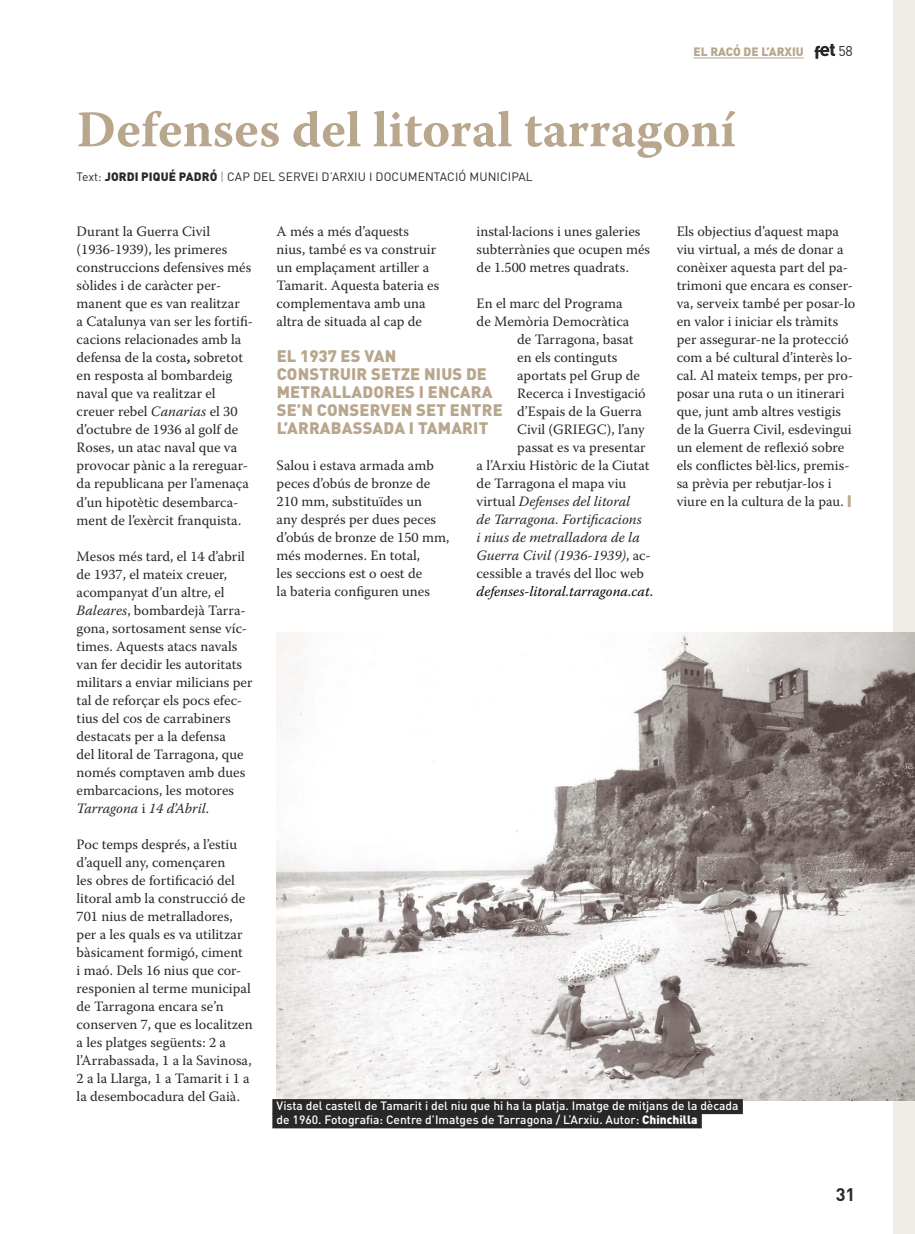
<style>
.page{position:relative;width:915px;height:1234px;background:#fff}
.page>*{position:absolute;margin:0;border:0;box-sizing:border-box;transform-origin:0 0}
.t1{font:700 51px "Warnock Pro";color:#b8a68d}
.t2{font:700 18px "DIN Pro";color:#282827}
.t3{font:900 16.5px/18px "DIN Pro";letter-spacing:.01em;color:#b8a68d}
.t4{font:14.25px/18px "Warnock Pro";color:#282827}
.t5{font:italic 14.25px "Warnock Pro";color:#282827}
.t6{font:italic 14.25px "Warnock Pro";color:#000}
.t7{font:14.1px "DIN Pro";color:#282827}
.t8{font:500 12px/14.2px "DIN Pro";color:#fff}
.t9{font:12px "DIN Pro";letter-spacing:.01em;color:#282827}
.t10{font:900 12px "DIN Pro";color:#b8a68d}
.s1{font-weight:900}
.s2{font-weight:500;color:#b8a68d}
.s3{font-weight:700}
.s4{font-style:italic}
.s5{font-style:normal}
.s6{font-family:"DIN Pro";font-weight:900;font-size:16.5px;color:#bbaa92}
</style>
<div class="page">
<svg style="left:814px;top:44px;width:20px;height:15px"></svg>
<hr style="left:0;top:0;width:1px;height:1233px;background:#fdf9f1">
<hr style="left:693px;top:58px;width:110px;height:1px;background:#b8a68d">
<div style="left:893px;top:0;width:21px;height:1233px;background:#f0ece6"></div>
<img style="left:276px;top:632px;width:638px;height:468px">
<div style="left:272px;top:1098px;width:470px;height:15px;background:#282827"></div>
<div style="left:272px;top:1113px;width:429px;height:15px;background:#282827"></div>
<p class="t10" style="left:693px;top:44px;width:112px">EL RACÓ DE L’ARXIU</p>
<h1 class="t1" style="left:77px;top:99px;width:660px">Defenses del litoral tarragoní</h1>
<p class="t9" style="left:77px;top:168px;width:457px">Text: <span class="s1">JORDI PIQUÉ PADRÓ</span> <span class="s2">|</span> CAP DEL SERVEI D’ARXIU I DOCUMENTACIÓ MUNICIPAL</p>
<p class="t7" style="left:838px;top:41px;width:16px">58</p>
<p class="t4" style="left:77px;top:222px;width:178px">Durant la Guerra Civil (1936-1939), les primeres construccions defensives més sòlides i de caràcter per&shy;manent que es van realitzar<br>a Catalunya van ser les fortifi&shy;cacions relacionades amb la defensa de la costa<span class="s3">,</span> sobretot en resposta al bombardeig naval que va realitzar el creuer rebel <span class="s4">Canarias</span> el 30 d’octubre de 1936 al golf de<br>Roses, un atac naval que va provocar pànic a la rereguar&shy;da republicana per l’amenaça d’un hipotètic desembarca&shy;ment de l’exèrcit franquista.</p>
<p class="t4" style="left:77px;top:546px;width:177px">Mesos més tard, el 14 d’abril de 1937, el mateix creuer, acompanyat d’un altre, el<br><span class="s4">Baleares</span>, bombardejà Tarra&shy;gona, sortosament sense víc&shy;times. Aquests atacs navals van fer decidir les autoritats militars a enviar milicians per tal de reforçar els pocs efec&shy;tius del cos de carrabiners destacats per a la defensa<br>del litoral de Tarragona, que només comptaven amb dues embarcacions, les motores<br><span class="s4">Tarragona</span> i <span class="s4">14 d’Abril</span>.</p>
<p class="t4" style="left:77px;top:834px;width:177px">Poc temps després, a l’estiu d’aquell any, començaren<br>les obres de fortificació del litoral amb la construcció de<br>701 nius de metralladores, per a les quals es va utilitzar bàsicament formigó, ciment<br>i maó. Dels 16 nius que cor&shy;responien al terme municipal de Tarragona encara se’n conserven 7, que es localitzen a les platges següents: 2 a l’Arrabassada, 1 a la Savinosa,<br>2 a la Llarga, 1 a Tamarit i 1 a la desembocadura del Gaià.</p>
<p class="t4" style="left:476px;top:222px;width:175px">instal·lacions i unes galeries subterrànies que ocupen més de 1.500 metres quadrats.</p>
<p class="t4" style="left:476px;top:294px;width:147px">En el marc del Programa</p>
<p class="t4" style="left:476px;top:312px;width:154px">de Memòria Democràtica</p>
<p class="t4" style="left:517px;top:330px;width:118px">de Tarragona, basat</p>
<p class="t4" style="left:517px;top:348px;width:102px">en els continguts</p>
<p class="t4" style="left:517px;top:366px;width:124px">aportats pel Grup de</p>
<p class="t4" style="left:517px;top:384px;width:130px">Recerca i Investigació</p>
<p class="t4" style="left:517px;top:402px;width:126px">d’Espais de la Guerra</p>
<p class="t4" style="left:517px;top:420px;width:129px">Civil (GRIEGC), l’any</p>
<p class="t4" style="left:517px;top:438px;width:130px">passat es va presentar</p>
<p class="t4" style="left:476px;top:456px;width:174px">a l’Arxiu Històric de la Ciutat</p>
<p class="t4" style="left:476px;top:474px;width:151px">de Tarragona el mapa viu</p>
<p class="t5" style="left:476px;top:493px;width:155px"><span class="s5">virtual</span> Defenses del litoral</p>
<p class="t5" style="left:476px;top:511px;width:167px">de Tarragona. Fortificacions</p>
<p class="t5" style="left:476px;top:529px;width:165px">i nius de metralladora de la</p>
<p class="t5" style="left:476px;top:547px;width:175px">Guerra Civil (1936-1939)<span class="s5">, ac-</span></p>
<p class="t4" style="left:476px;top:564px;width:169px">cessible a través del lloc web</p>
<p class="t6" style="left:476px;top:583px;width:178px">defenses-litoral.tarragona.cat<span class="s5">.</span></p>
<p class="t4" style="left:276px;top:222px;width:164px">A més a més d’aquests nius, també es va construir un emplaçament artiller a<br>Tamarit. Aquesta bateria es complementava amb una altra de situada al cap de</p>
<p class="t3" style="left:276px;top:347px;width:227px">EL 1937 ES VAN<br>CONSTRUIR SETZE NIUS DE<br>METRALLADORES I ENCARA<br>SE’N CONSERVEN SET ENTRE<br>L’ARRABASSADA I TAMARIT</p>
<p class="t4" style="left:276px;top:456px;width:174px">Salou i estava armada amb peces d’obús de bronze de<br>210 mm, substituïdes un<br>any després per dues peces d’obús de bronze de 150 mm, més modernes. En total,<br>les seccions est o oest de<br>la bateria configuren unes</p>
<p class="t4" style="left:676px;top:222px;width:180px">Els objectius d’aquest mapa viu virtual, a més de donar a conèixer aquesta part del pa&shy;trimoni que encara es conser&shy;va, serveix també per posar-lo en valor i iniciar els tràmits per assegurar-ne la protecció com a bé cultural d’interès lo&shy;cal. Al mateix temps, per pro&shy;posar una ruta o un itinerari que, junt amb altres vestigis de la Guerra Civil, esdevingui un element de reflexió sobre els conflictes bèl·lics, premis&shy;sa prèvia per rebutjar-los i viure en la cultura de la pau. <span class="s6">I</span></p>
<p class="t8" style="left:276px;top:1097px;width:463px">Vista del castell de Tamarit i del niu que hi ha la platja. Imatge de mitjans de la dècada de 1960. Fotografia: Centre d’Imatges de Tarragona / L’Arxiu. Autor: <span class="s1">Chinchilla</span></p>
<p class="t2" style="left:835px;top:1181px;width:21px">31</p>
</div>
